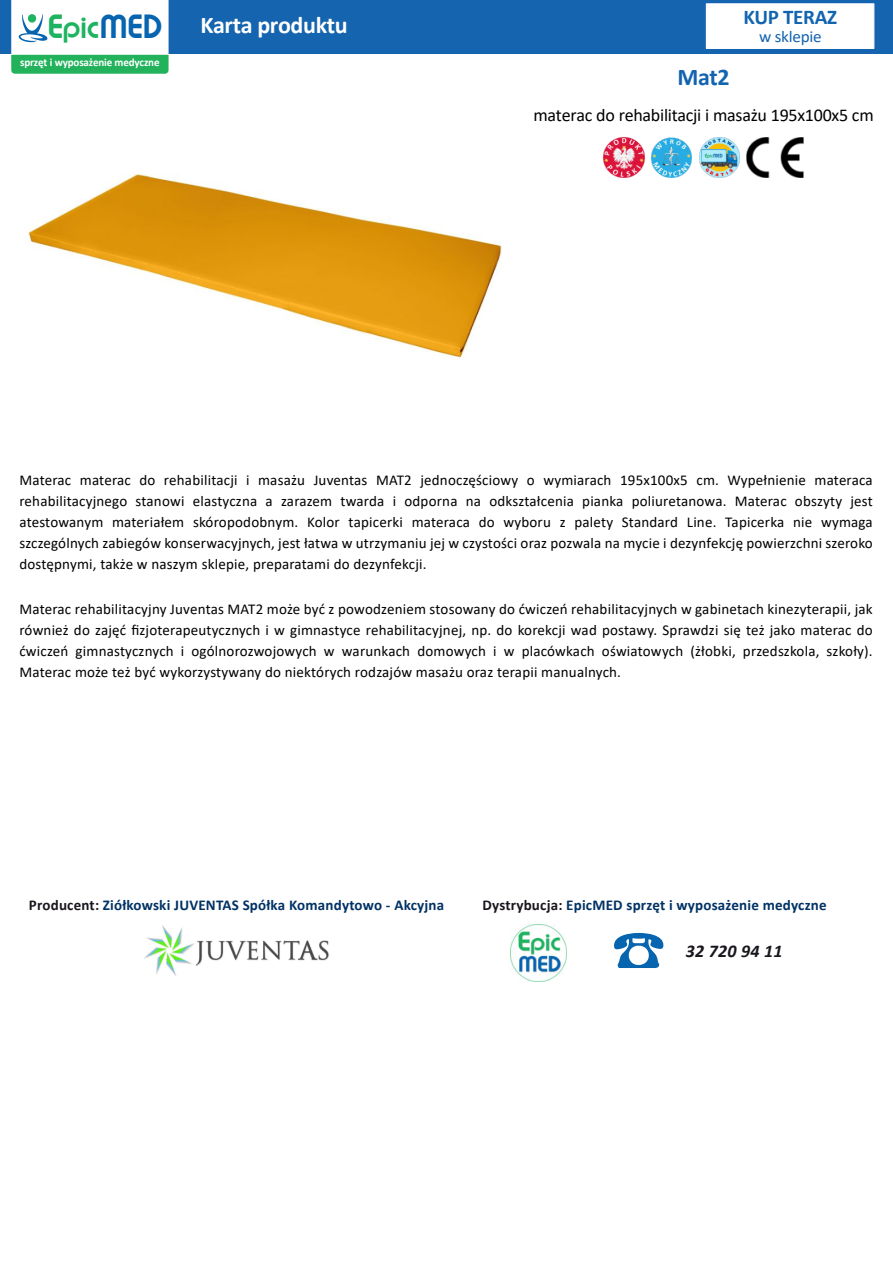
<style>
.page{position:relative;width:893px;height:1263px;background:#fff}
.page>*{position:absolute;margin:0;border:0;box-sizing:border-box;transform-origin:0 0}
.t1{font:700 54px "Malgun Gothic";color:#0765b0}
.t2{font:24.75px "Brandish";color:#1eb360}
.t3{font:700 24px "Calibri";letter-spacing:-.015em;color:#fff}
.t4{font:700 24px "Calibri";color:#1364b0}
.t5{font:700 21px "Calibri";letter-spacing:-.015em;color:#1364b0}
.t6{font:18px "Calibri";letter-spacing:-.015em;color:#000}
.t7{font:italic 700 18px "Calibri";letter-spacing:.015em;color:#1a161e}
.t8{font:16.5px "Calibri";letter-spacing:-.015em;color:#1364b0;scale:1.04 1}
.t9{font:15px/21px "Calibri";letter-spacing:.015em;color:#000;text-align:justify}
.t10{font:700 15px "Calibri";letter-spacing:.015em;color:#003264}
.t11{font:700 11.25px "Calibri";letter-spacing:-.015em;color:#fff}
.s1{font-size:28.35px}
.s2{font-size:28.35px;color:#0765b0}
.s3{color:#1a161e}
</style>
<div class="page">
<img style="left:25px;top:174px;width:477px;height:184px">
<div style="left:0;top:0;width:893px;height:54px;background:#1564af"></div>
<svg style="left:11px;top:0;width:158px;height:74px;background:#c0e8d3"></svg>
<img style="left:604px;top:137px;width:40px;height:41px">
<img style="left:699px;top:137px;width:40px;height:41px">
<img style="left:747px;top:137px;width:56px;height:41px">
<img style="left:651px;top:137px;width:41px;height:41px">
<div style="left:706px;top:3px;width:168px;height:46px;background:#fff;border:1px solid #fff"></div>
<img style="left:510px;top:925px;width:57px;height:56px">
<img style="left:144px;top:925px;width:185px;height:51px">
<h2 class="t2" style="left:48px;top:10px;width:116px"><span class="s1">E</span>pic<span class="s2">MED</span></h2>
<p class="t11" style="left:20px;top:58px;width:141px">sprzęt i wyposażenie medyczne</p>
<h3 class="t3" style="left:200px;top:15px;width:149px">Karta produktu</h3>
<h3 class="t5" style="left:743px;top:8px;width:95px">KUP TERAZ</h3>
<p class="t8" style="left:759px;top:30px;width:62px">w sklepie</p>
<h3 class="t4" style="left:677px;top:67px;width:54px">Mat2</h3>
<p class="t6" style="left:533px;top:108px;width:342px">materac do rehabilitacji i masażu 195x100x5 cm</p>
<p class="t9" style="left:19px;top:471px;width:855px">Materac materac do rehabilitacji i masażu Juventas MAT2 jednoczęściowy o wymiarach 195x100x5 cm. Wypełnienie materaca rehabilitacyjnego stanowi elastyczna a zarazem twarda i odporna na odkształcenia pianka poliuretanowa. Materac obszyty jest atestowanym materiałem skóropodobnym. Kolor tapicerki materaca do wyboru z palety Standard Line. Tapicerka nie wymaga szczególnych zabiegów konserwacyjnych, jest łatwa w utrzymaniu jej w czystości oraz pozwala na mycie i dezynfekcję powierzchni szeroko dostępnymi, także w naszym sklepie, preparatami do dezynfekcji.</p>
<p class="t9" style="left:19px;top:600px;width:855px">Materac rehabilitacyjny Juventas MAT2 może być z powodzeniem stosowany do ćwiczeń rehabilitacyjnych w gabinetach kinezyterapii, jak również do zajęć fizjoterapeutycznych i w gimnastyce rehabilitacyjnej, np. do korekcji wad postawy. Sprawdzi się też jako materac do ćwiczeń gimnastycznych i ogólnorozwojowych w warunkach domowych i w placówkach oświatowych (żłobki, przedszkola, szkoły).<br>Materac może też być wykorzystywany do niektórych rodzajów masażu oraz terapii manualnych.</p>
<p class="t10" style="left:29px;top:898px;width:417px"><span class="s3">Producent:</span> Ziółkowski JUVENTAS Spółka Komandytowo - Akcyjna</p>
<p class="t10" style="left:482px;top:898px;width:346px"><span class="s3">Dystrybucja:</span> EpicMED sprzęt i wyposażenie medyczne</p>
<h1 class="t1" style="left:612px;top:923px;width:55px">☎</h1>
<p class="t7" style="left:686px;top:943px;width:98px">32 720 94 11</p>
</div>
